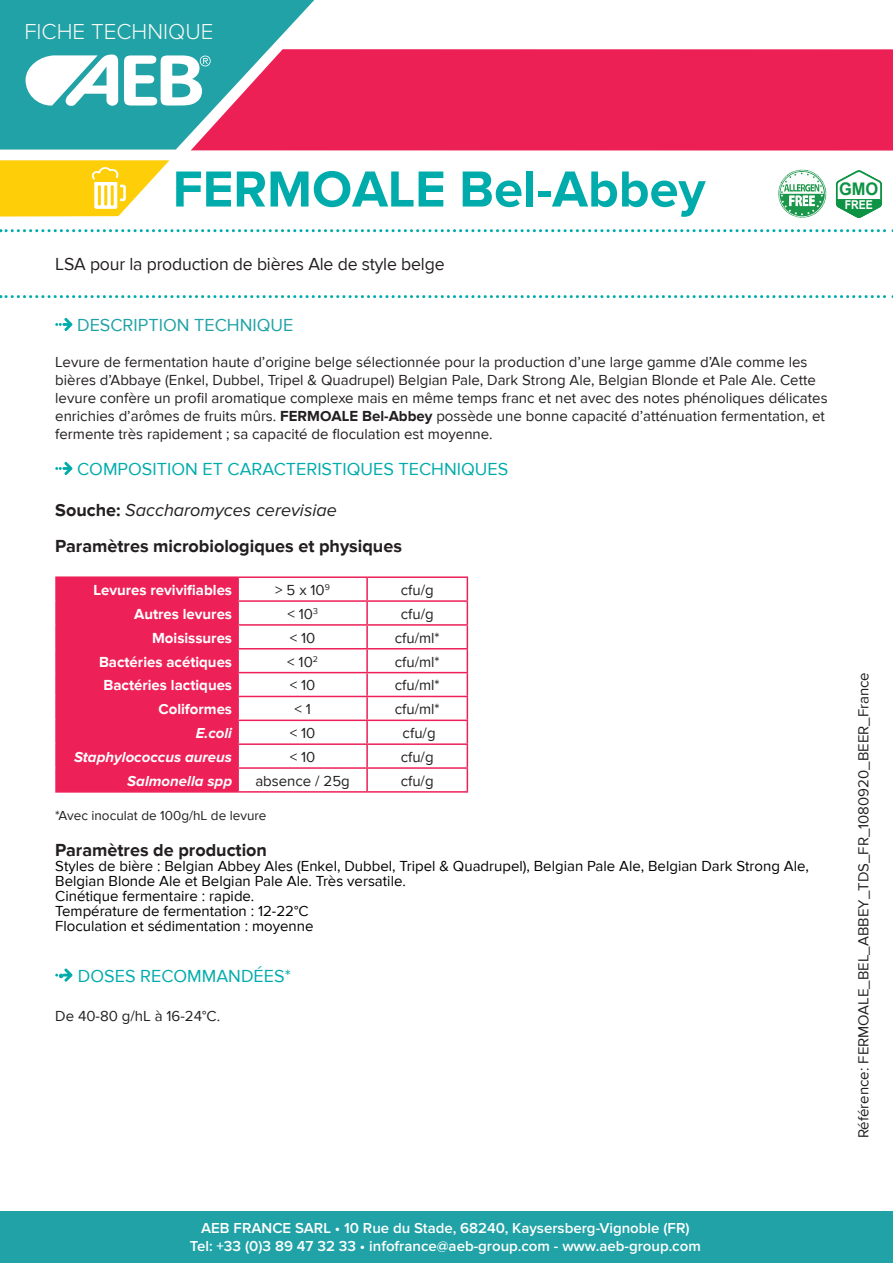
<style>
.page{position:relative;width:893px;height:1263px;background:#fff}
.page>*{position:absolute;margin:0;border:0;box-sizing:border-box;transform-origin:0 0}
.t1{font:700 52.5px "Proxima Nova";color:#00acab}
.t2{font:300 22.5px "Proxima Nova";color:#f9f9f6}
.t3{font:700 18px/36px "Proxima Nova";color:#231f20}
.t4{font:18px "Proxima Nova";color:#00acab}
.t5{font:18px "Proxima Nova";letter-spacing:-.01em;color:#231f20}
.t6{font:18px "Proxima Nova";color:#20a2a6}
.t7{font:700 17.4px "Arial";color:#0d9344;scale:.95 1}
.t8{font:15px/18px "Proxima Nova";color:#231f20}
.t9{font:15px/15px "Proxima Nova";color:#000}
.t10{font:600 15px/18px "Proxima Nova";color:#fff;text-align:center}
.t11{font:700 15px "Proxima Nova";color:#fff}
.t12{font:italic 700 15px "Proxima Nova";color:#fff}
.t13{font:13.5px "Proxima Nova";color:#231f20}
.t14{font:700 12.15px "Arial";color:#fff;scale:.87 1}
.s1{font-weight:700}
.s2{font-weight:400;font-style:italic}
</style>
<div class="page">
<div style="left:1px;top:1210px;width:892px;height:53px;background:#20a2a6"></div>
<div style="left:0;top:0;width:315px;height:150px;background:#20a2a6"></div>
<svg style="left:191px;top:49px;width:702px;height:102px;fill:#ed2056"></svg>
<svg style="left:26px;top:55px;width:185px;height:52px"></svg>
<svg style="left:0;top:229px;width:893px;height:3px"></svg>
<svg style="left:0;top:295px;width:893px;height:3px"></svg>
<svg style="left:0;top:160px;width:169px;height:57px"></svg>
<svg style="left:55px;top:318px;width:17px;height:13px"></svg>
<svg style="left:55px;top:462px;width:17px;height:13px"></svg>
<div style="left:57px;top:578px;width:180px;height:213px;background:#ed2057"></div>
<hr style="left:55px;top:576px;width:183px;height:2px;background:#ed2057">
<hr style="left:55px;top:578px;width:2px;height:22px;background:#ed2057">
<hr style="left:367px;top:576px;width:101px;height:2px;background:#ed2057">
<hr style="left:55px;top:769px;width:2px;height:22px;background:#ed2057">
<hr style="left:55px;top:791px;width:183px;height:2px;background:#ed2057">
<hr style="left:367px;top:791px;width:101px;height:2px;background:#ed2057">
<hr style="left:55px;top:600px;width:183px;height:2px;background:#ed2057">
<hr style="left:55px;top:602px;width:2px;height:22px;background:#ed2057">
<hr style="left:238px;top:600px;width:129px;height:2px;background:#ed2057">
<hr style="left:367px;top:600px;width:101px;height:2px;background:#ed2057">
<hr style="left:55px;top:745px;width:2px;height:22px;background:#ed2057">
<hr style="left:55px;top:767px;width:183px;height:2px;background:#ed2057">
<hr style="left:238px;top:767px;width:129px;height:2px;background:#ed2057">
<hr style="left:367px;top:767px;width:101px;height:2px;background:#ed2057">
<hr style="left:55px;top:624px;width:183px;height:2px;background:#ed2057">
<hr style="left:55px;top:626px;width:2px;height:22px;background:#ed2057">
<hr style="left:238px;top:624px;width:129px;height:2px;background:#ed2057">
<hr style="left:367px;top:624px;width:101px;height:2px;background:#ed2057">
<hr style="left:55px;top:721px;width:2px;height:22px;background:#ed2057">
<hr style="left:55px;top:743px;width:183px;height:2px;background:#ed2057">
<hr style="left:238px;top:743px;width:129px;height:2px;background:#ed2057">
<hr style="left:367px;top:743px;width:101px;height:2px;background:#ed2057">
<hr style="left:55px;top:648px;width:183px;height:1px;background:#ed2057">
<hr style="left:55px;top:649px;width:2px;height:23px;background:#ed2057">
<hr style="left:238px;top:648px;width:129px;height:1px;background:#ed2057">
<hr style="left:367px;top:648px;width:101px;height:1px;background:#ed2057">
<hr style="left:55px;top:697px;width:2px;height:22px;background:#ed2057">
<hr style="left:55px;top:719px;width:183px;height:2px;background:#ed2057">
<hr style="left:238px;top:719px;width:129px;height:2px;background:#ed2057">
<hr style="left:367px;top:719px;width:101px;height:2px;background:#ed2057">
<hr style="left:55px;top:672px;width:183px;height:1px;background:#ed2057">
<hr style="left:55px;top:673px;width:2px;height:23px;background:#ed2057">
<hr style="left:238px;top:672px;width:129px;height:1px;background:#ed2057">
<hr style="left:367px;top:672px;width:101px;height:1px;background:#ed2057">
<svg style="left:467px;top:578px;width:1px;height:213px"></svg>
<hr style="left:55px;top:696px;width:183px;height:1px;background:#ed2057">
<hr style="left:238px;top:696px;width:129px;height:1px;background:#ed2057">
<hr style="left:367px;top:696px;width:101px;height:1px;background:#ed2057">
<hr style="left:238px;top:576px;width:129px;height:2px;background:#ed2057">
<hr style="left:237px;top:578px;width:2px;height:22px;background:#ed2057">
<hr style="left:366px;top:578px;width:2px;height:22px;background:#ed2057">
<hr style="left:237px;top:602px;width:2px;height:22px;background:#ed2057">
<hr style="left:366px;top:602px;width:2px;height:22px;background:#ed2057">
<hr style="left:237px;top:626px;width:2px;height:22px;background:#ed2057">
<hr style="left:366px;top:626px;width:2px;height:22px;background:#ed2057">
<hr style="left:237px;top:649px;width:2px;height:23px;background:#ed2057">
<hr style="left:366px;top:649px;width:2px;height:23px;background:#ed2057">
<hr style="left:237px;top:673px;width:2px;height:23px;background:#ed2057">
<hr style="left:366px;top:673px;width:2px;height:23px;background:#ed2057">
<hr style="left:237px;top:697px;width:2px;height:22px;background:#ed2057">
<hr style="left:366px;top:697px;width:2px;height:22px;background:#ed2057">
<hr style="left:237px;top:721px;width:2px;height:22px;background:#ed2057">
<hr style="left:366px;top:721px;width:2px;height:22px;background:#ed2057">
<hr style="left:237px;top:745px;width:2px;height:22px;background:#ed2057">
<hr style="left:366px;top:745px;width:2px;height:22px;background:#ed2057">
<hr style="left:237px;top:769px;width:2px;height:22px;background:#ed2057">
<hr style="left:366px;top:769px;width:2px;height:22px;background:#ed2057">
<hr style="left:238px;top:791px;width:129px;height:2px;background:#ed2057">
<svg style="left:55px;top:968px;width:17px;height:14px"></svg>
<svg style="left:778px;top:169px;width:49px;height:49px"></svg>
<svg style="left:836px;top:170px;width:46px;height:48px"></svg>
<hr style="left:836px;top:199px;width:44px;height:2px;background:#0d9344">
<h2 class="t2" style="left:24px;top:21px;width:191px">FICHE TECHNIQUE</h2>
<h1 class="t1" style="left:173px;top:159px;width:534px">FERMOALE Bel-Abbey</h1>
<p class="t5" style="left:55px;top:254px;width:391px">LSA pour la production de bières Ale de style belge</p>
<p class="t7" style="left:839px;top:178px;width:43px">GMO</p>
<p class="t14" style="left:845px;top:197px;width:34px">FREE</p>
<p class="t6" style="left:77px;top:315px;width:218px">DESCRIPTION TECHNIQUE</p>
<p class="t8" style="left:55px;top:353px;width:774px">Levure de fermentation haute d’origine belge sélectionnée pour la production d’une large gamme d’Ale comme les bières d’Abbaye (Enkel, Dubbel, Tripel &amp; Quadrupel) Belgian Pale, Dark Strong Ale, Belgian Blonde et Pale Ale. Cette levure confère un profil aromatique complexe mais en même temps franc et net avec des notes phénoliques délicates enrichies d’arômes de fruits mûrs. <span class="s1">FERMOALE Bel-Abbey</span> possède une bonne capacité d’atténuation fermentation, et fermente très rapidement ; sa capacité de floculation est moyenne.</p>
<p class="t4" style="left:77px;top:459px;width:433px">COMPOSITION ET CARACTERISTIQUES TECHNIQUES</p>
<p class="t3" style="left:55px;top:493px;width:348px">Souche: <span class="s2">Saccharomyces cerevisiae<br></span>Paramètres microbiologiques et physiques</p>
<p class="t11" style="left:93px;top:581px;width:140px">Levures revivifiables</p>
<p class="t8" style="left:275px;top:581px;width:56px">&gt; 5 x 10<sup>9</sup></p>
<p class="t8" style="left:401px;top:581px;width:34px">cfu/g</p>
<p class="t11" style="left:134px;top:605px;width:99px">Autres levures</p>
<p class="t8" style="left:287px;top:605px;width:32px">&lt; 10<sup>3</sup></p>
<p class="t8" style="left:401px;top:605px;width:34px">cfu/g</p>
<p class="t11" style="left:152px;top:629px;width:82px">Moisissures</p>
<p class="t8" style="left:290px;top:629px;width:27px">&lt; 10</p>
<p class="t8" style="left:395px;top:629px;width:46px">cfu/ml*</p>
<p class="t11" style="left:99px;top:653px;width:135px">Bactéries acétiques</p>
<p class="t8" style="left:287px;top:653px;width:32px">&lt; 10<sup>2</sup></p>
<p class="t8" style="left:395px;top:653px;width:46px">cfu/ml*</p>
<p class="t11" style="left:104px;top:677px;width:130px">Bactéries lactiques</p>
<p class="t8" style="left:290px;top:677px;width:27px">&lt; 10</p>
<p class="t8" style="left:395px;top:677px;width:46px">cfu/ml*</p>
<p class="t11" style="left:158px;top:701px;width:75px">Coliformes</p>
<p class="t8" style="left:294px;top:700px;width:18px">&lt; 1</p>
<p class="t8" style="left:395px;top:700px;width:46px">cfu/ml*</p>
<p class="t12" style="left:196px;top:726px;width:38px">E.coli</p>
<p class="t8" style="left:290px;top:724px;width:27px">&lt; 10</p>
<p class="t8" style="left:403px;top:724px;width:34px">cfu/g</p>
<p class="t12" style="left:74px;top:750px;width:159px">Staphylococcus aureus</p>
<p class="t8" style="left:290px;top:748px;width:27px">&lt; 10</p>
<p class="t8" style="left:401px;top:748px;width:34px">cfu/g</p>
<p class="t12" style="left:127px;top:774px;width:106px">Salmonella spp</p>
<p class="t8" style="left:255px;top:772px;width:96px">absence / 25g</p>
<p class="t8" style="left:401px;top:772px;width:34px">cfu/g</p>
<p class="t13" style="left:55px;top:807px;width:213px">*Avec inoculat de 100g/hL de levure</p>
<p class="t3" style="left:55px;top:832px;width:213px">Paramètres de production</p>
<p class="t9" style="left:55px;top:858px;width:755px">Styles de bière : Belgian Abbey Ales (Enkel, Dubbel, Tripel &amp; Quadrupel), Belgian Pale Ale, Belgian Dark Strong Ale, Belgian Blonde Ale et Belgian Pale Ale. Très versatile.<br>Cinétique fermentaire : rapide.<br>Température de fermentation : 12-22°C<br>Floculation et sédimentation : moyenne</p>
<p class="t4" style="left:78px;top:965px;width:214px">DOSES RECOMMANDÉES*</p>
<p class="t8" style="left:55px;top:1007px;width:166px">De 40-80 g/hL à 16-24°C.</p>
<p class="t8" style="left:855px;top:1138px;width:468px;rotate:-90deg">Référence: FERMOALE_BEL_ABBEY_TDS_FR_1080920_BEER_France</p>
<p class="t10" style="left:190px;top:1220px;width:512px">AEB FRANCE SARL • 10 Rue du Stade, 68240, Kaysersberg-Vignoble (FR)<br>Tel: +33 (0)3 89 47 32 33 • infofrance@aeb-group.com - www.aeb-group.com</p>
</div>
